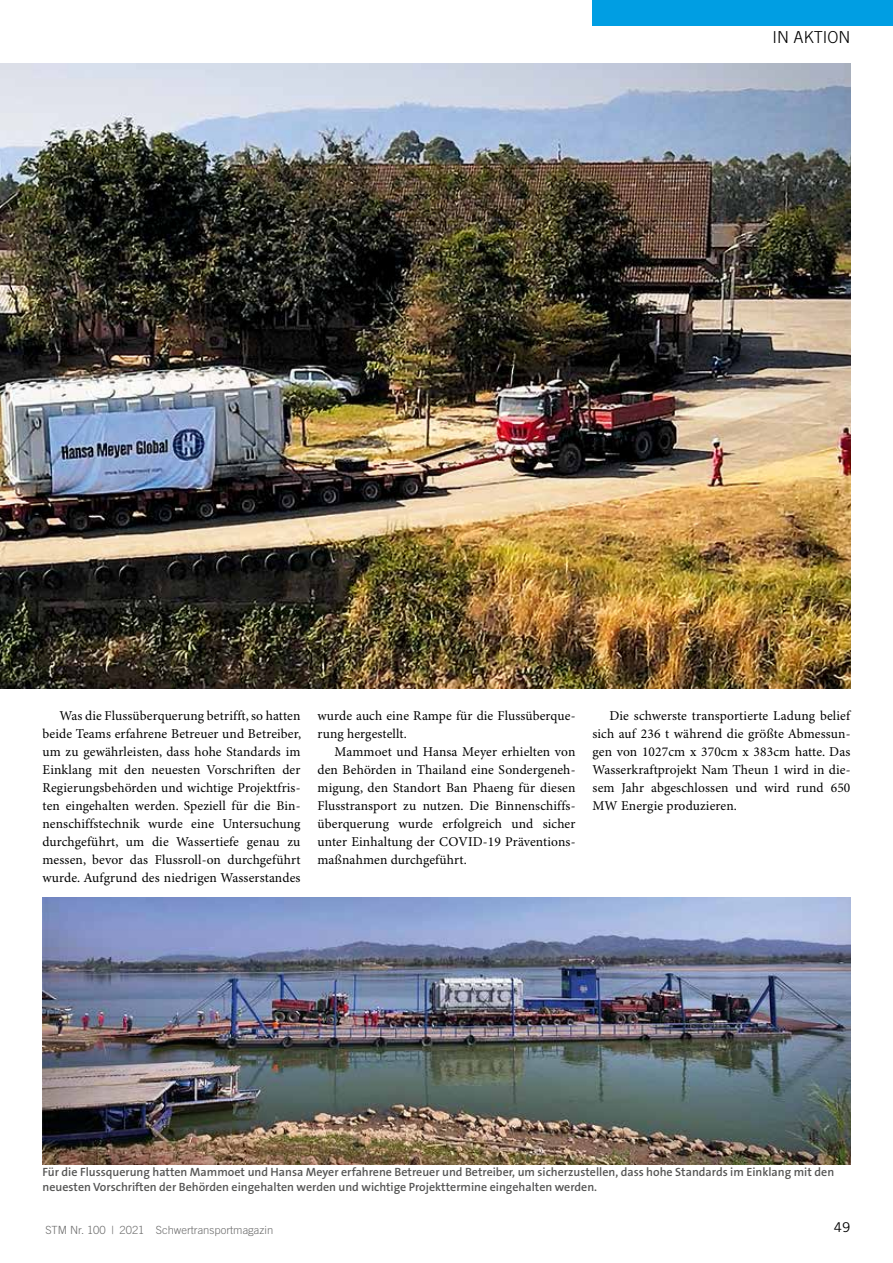
<style>
.page{position:relative;width:893px;height:1263px;background:#fff}
.page>*{position:absolute;margin:0;border:0;box-sizing:border-box;transform-origin:0 0}
.t1{font:300 16.5px "Trade Gothic";color:#000}
.t2{font:13.5px/18px "Minion Pro";letter-spacing:.01em;color:#000;text-align:justify}
.t3{font:13.5px "Trade Gothic";color:#000}
.t4{font:600 12px/15px "The Sans B6";color:#565655}
.t5{font:300 11.25px "Trade Gothic";color:#6e6e6e}
</style>
<div class="page">
<div style="left:592px;top:0;width:301px;height:26px;background:#009ee3"></div>
<img style="left:0;top:64px;width:850px;height:625px">
<img style="left:43px;top:897px;width:807px;height:267px">
<p class="t1" style="left:772px;top:27px;width:79px">IN AKTION</p>
<p class="t2" style="left:43px;top:707px;width:260px;text-indent:17px">Was die Flussüberquerung betrifft, so hatten beide Teams erfahrene Betreuer und Betreiber, um zu gewährleisten, dass hohe Standards im Einklang mit den neuesten Vorschriften der Regierungsbehörden und wichtige Projektfris&shy;ten eingehalten werden. Speziell für die Bin&shy;nenschiffstechnik wurde eine Untersuchung durchgeführt, um die Wassertiefe genau zu messen, bevor das Flussroll-on durchgeführt wurde. Aufgrund des niedrigen Wasserstandes</p>
<p class="t2" style="left:317px;top:707px;width:259px">wurde auch eine Rampe für die Flussüberque&shy;rung hergestellt.</p>
<p class="t2" style="left:317px;top:743px;width:259px;text-indent:17px">Mammoet und Hansa Meyer erhielten von den Behörden in Thailand eine Sondergeneh&shy;migung, den Standort Ban Phaeng für diesen Flusstransport zu nutzen. Die Binnenschiffs&shy;überquerung wurde erfolgreich und sicher unter Einhaltung der COVID-19 Präventions&shy;maßnahmen durchgeführt.</p>
<p class="t2" style="left:592px;top:707px;width:259px;text-indent:17px">Die schwerste transportierte Ladung belief sich auf 236 t während die größte Abmessun&shy;gen von 1027cm x 370cm x 383cm hatte. Das Wasserkraftprojekt Nam Theun 1 wird in die&shy;sem Jahr abgeschlossen und wird rund 650<br>MW Energie produzieren.</p>
<p class="t4" style="left:43px;top:1165px;width:793px">Für die Flussquerung hatten Mammoet und Hansa Meyer erfahrene Betreuer und Betreiber, um sicherzustellen, dass hohe Standards im Einklang mit den neuesten Vorschriften der Behörden eingehalten werden und wichtige Projekttermine eingehalten werden.</p>
<p class="t5" style="left:45px;top:1223px;width:229px">STM Nr. 100 | 2021 Schwertransportmagazin</p>
<p class="t3" style="left:834px;top:1219px;width:18px">49</p>
</div>
